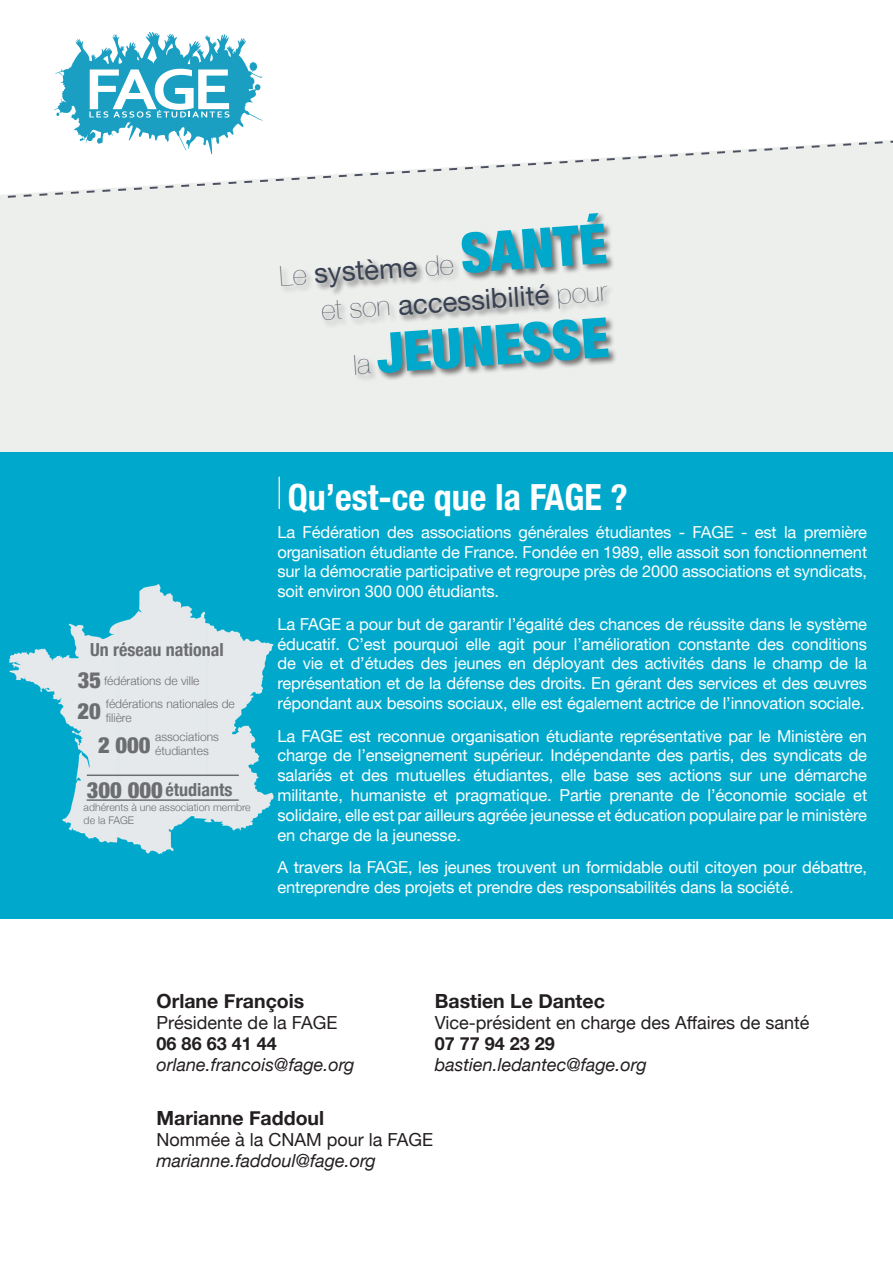
<style>
.page{position:relative;width:893px;height:1263px;background:#fff}
.page>*{position:absolute;margin:0;border:0;box-sizing:border-box;transform-origin:0 0}
.t1{font:900 condensed 55.35px "Helvetica Neue LT";color:#00a9cc}
.t2{font:700 condensed 36px "Helvetica Neue";color:#fff}
.t3{font:27.6px/37px "Helvetica Neue LT";color:#394252;text-align:right}
.t4{font:900 condensed 22.5px/31px "Helvetica Neue";color:#6c6d70}
.t5{font:700 19.5px "Helvetica Neue";color:#231f20}
.t6{font:18px "Helvetica Neue";color:#231f20}
.t7{font:italic 18px "Helvetica Neue";color:#231f20}
.t8{font:700 condensed 18px "Helvetica Neue";color:#6c6d70}
.t9{font:700 18px "Helvetica Neue";color:#231f20}
.t10{font:16.5px/19.8px "Helvetica Neue LT";letter-spacing:-.01em;color:#fff;text-align:justify}
.t11{font:300 12px/13.5px "Helvetica Neue";color:#6c6d70}
.t12{font:300 10.5px/12.6px "Helvetica Neue";color:#6c6d70}
.s1{font-weight:200}
.s2{font-weight:900;font-stretch:condensed;font-size:55.35px;color:#00a9cc}
.s3{font-weight:200;font-stretch:normal;font-size:27.6px;color:#394252}
</style>
<div class="page">
<div style="left:0;top:209px;width:893px;height:243px;background:#edefed"></div>
<svg style="left:0;top:140px;width:893px;height:69px;fill:#edefed"></svg>
<svg style="left:54px;top:32px;width:209px;height:122px"></svg>
<div style="left:0;top:452px;width:893px;height:466px;background:#00a9cc"></div>
<img style="left:9px;top:584px;width:265px;height:271px">
<hr style="left:87px;top:774px;width:152px;height:2px;background:#6c6d70">
<hr style="left:87px;top:799px;width:152px;height:2px;background:#6c6d70">
<hr style="left:279px;top:477px;width:1px;height:32px;background:#e6e7e9">
<div style="left:279px;top:212px;width:336px;height:84px;background:#231f20;opacity:.6"></div>
<div style="left:321px;top:283px;width:294px;height:46px;background:#231f20;opacity:.6"></div>
<div style="left:353px;top:316px;width:265px;height:67px;background:#231f20;opacity:.6"></div>
<h3 class="t3" style="left:278px;top:257px;width:330px;rotate:-4deg"><span class="s1">Le</span> système <span class="s1">de</span> <span class="s2">SANTÉ </span><span class="s1">et son</span> accessibilité <span class="s1">pour</span></h3>
<h1 class="t1" style="left:350px;top:321px;width:258px;rotate:-4deg"><span class="s3">la</span> JEUNESSE</h1>
<p class="t8" style="left:90px;top:635px;width:135px">Un réseau national</p>
<h3 class="t4" style="left:77px;top:663px;width:25px">35<br>20</h3>
<p class="t11" style="left:104px;top:668px;width:132px;line-height:23px">fédérations de ville fédérations nationales de</p>
<p class="t11" style="left:106px;top:710px;width:27px">filière</p>
<p class="t11" style="left:155px;top:729px;width:65px">associations étudiantes</p>
<h3 class="t4" style="left:98px;top:728px;width:54px">2 000</h3>
<h3 class="t4" style="left:87px;top:774px;width:78px">300 000</h3>
<p class="t8" style="left:165px;top:774px;width:68px">étudiants</p>
<p class="t12" style="left:84px;top:800px;width:169px">adhérents à une association membre de la FAGE</p>
<h2 class="t2" style="left:288px;top:468px;width:341px">Qu’est-ce que la FAGE ?</h2>
<p class="t10" style="left:277px;top:522px;width:591px">La Fédération des associations générales étudiantes - FAGE - est la première organisation étudiante de France. Fondée en 1989, elle assoit son fonctionnement sur la démocratie participative et regroupe près de 2000 associations et syndicats, soit environ 300 000 étudiants.</p>
<p class="t10" style="left:277px;top:614px;width:591px">La FAGE a pour but de garantir l’égalité des chances de réussite dans le système éducatif. C’est pourquoi elle agit pour l’amélioration constante des conditions de vie et d’études des jeunes en déployant des activités dans le champ de la représentation et de la défense des droits. En gérant des services et des œuvres répondant aux besoins sociaux, elle est également actrice de l’innovation sociale.</p>
<p class="t10" style="left:277px;top:726px;width:591px">La FAGE est reconnue organisation étudiante représentative par le Ministère en charge de l’enseignement supérieur. Indépendante des partis, des syndicats de salariés et des mutuelles étudiantes, elle base ses actions sur une démarche militante, humaniste et pragmatique. Partie prenante de l’économie sociale et solidaire, elle est par ailleurs agréée jeunesse et éducation populaire par le ministère en charge de la jeunesse.</p>
<p class="t10" style="left:277px;top:857px;width:591px">A travers la FAGE, les jeunes trouvent un formidable outil citoyen pour débattre, entreprendre des projets et prendre des responsabilités dans la société.</p>
<p class="t5" style="left:157px;top:985px;width:149px">Orlane François</p>
<p class="t6" style="left:157px;top:1009px;width:182px">Présidente de la FAGE</p>
<p class="t9" style="left:157px;top:1029px;width:122px">06 86 63 41 44</p>
<p class="t7" style="left:157px;top:1051px;width:199px">orlane.francois@fage.org</p>
<p class="t5" style="left:435px;top:985px;width:172px">Bastien Le Dantec</p>
<p class="t6" style="left:435px;top:1009px;width:376px">Vice-président en charge des Affaires de santé</p>
<p class="t9" style="left:435px;top:1029px;width:122px">07 77 94 23 29</p>
<p class="t7" style="left:435px;top:1051px;width:213px">bastien.ledantec@fage.org</p>
<p class="t5" style="left:157px;top:1103px;width:169px">Marianne Faddoul</p>
<p class="t6" style="left:157px;top:1127px;width:278px">Nommée à la CNAM pour la FAGE</p>
<p class="t7" style="left:157px;top:1148px;width:221px">marianne.faddoul@fage.org</p>
</div>
